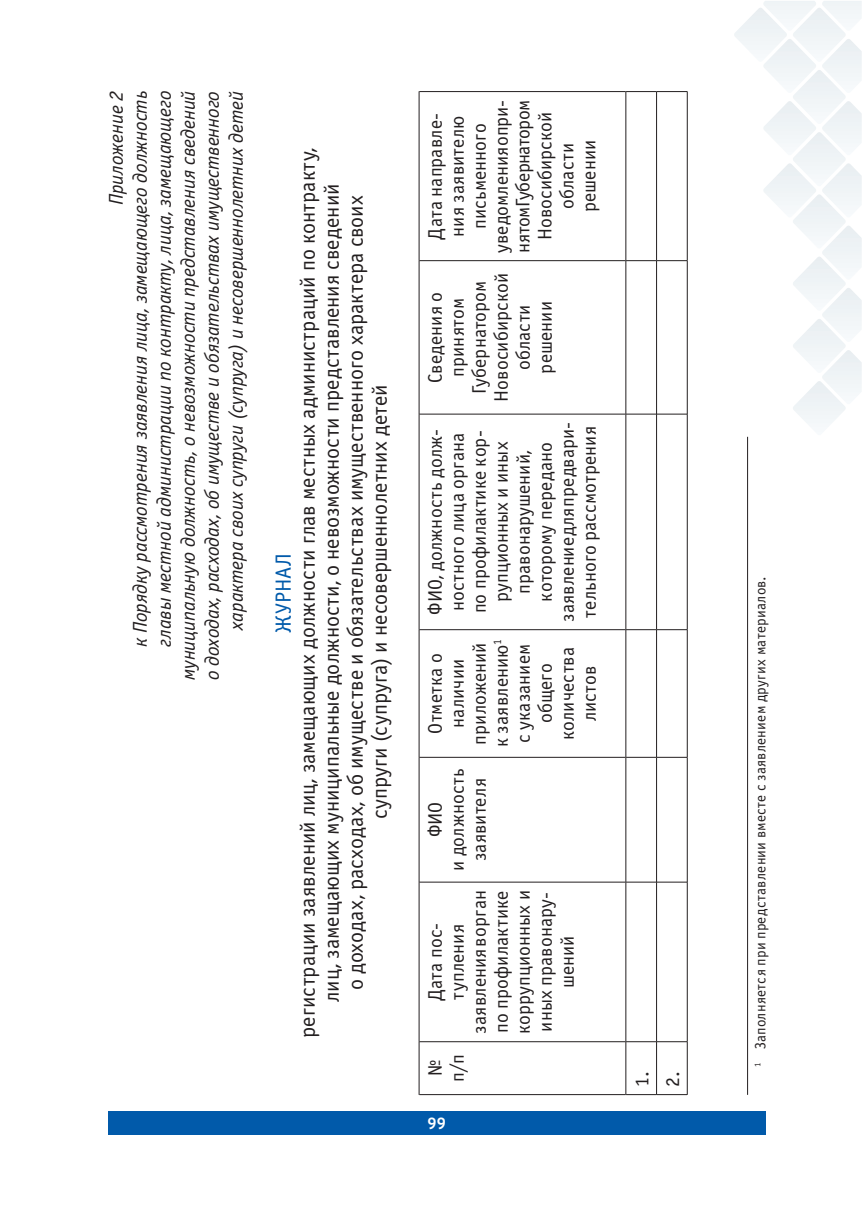
<style>
.page{position:relative;width:862px;height:1214px;background:#fff}
.page>*{position:absolute;margin:0;border:0;box-sizing:border-box;transform-origin:0 0}
.t1{font:22px/24px "Officina Sans Book C";color:#231f20;text-align:center}
.t2{font:22px "Officina Sans Book C";color:#015aaa}
.t3{font:italic 20px/24px "Officina Sans Book C";letter-spacing:-.005em;color:#231f20;text-align:right}
.t4{font:19.6px/22px "Officina Sans Book C";letter-spacing:.005em;color:#231f20;text-align:center}
.t5{font:700 16px "PT Sans";color:#fff}
.t6{font:15px "Officina Sans Book C";letter-spacing:.02em;color:#231f20}
</style>
<div class="page">
<svg style="left:734px;top:1px;width:127px;height:423px"></svg>
<div style="left:108px;top:1110px;width:657px;height:24px;background:#015aaa"></div>
<hr style="left:419px;top:1041px;width:206px;height:1px;background:#231f20">
<hr style="left:419px;top:881px;width:206px;height:1px;background:#231f20">
<hr style="left:419px;top:757px;width:206px;height:1px;background:#231f20">
<hr style="left:419px;top:629px;width:206px;height:1px;background:#231f20">
<hr style="left:419px;top:414px;width:206px;height:1px;background:#231f20">
<hr style="left:419px;top:260px;width:206px;height:1px;background:#231f20">
<hr style="left:625px;top:1041px;width:1px;height:53px;background:#231f20">
<hr style="left:625px;top:882px;width:1px;height:159px;background:#231f20">
<hr style="left:626px;top:1041px;width:30px;height:1px;background:#231f20">
<hr style="left:625px;top:757px;width:1px;height:125px;background:#231f20">
<hr style="left:626px;top:881px;width:30px;height:1px;background:#231f20">
<hr style="left:625px;top:629px;width:1px;height:128px;background:#231f20">
<hr style="left:626px;top:757px;width:30px;height:1px;background:#231f20">
<hr style="left:625px;top:414px;width:1px;height:215px;background:#231f20">
<hr style="left:626px;top:629px;width:30px;height:1px;background:#231f20">
<hr style="left:625px;top:261px;width:1px;height:153px;background:#231f20">
<hr style="left:626px;top:414px;width:30px;height:1px;background:#231f20">
<hr style="left:625px;top:91px;width:1px;height:170px;background:#231f20">
<hr style="left:626px;top:260px;width:30px;height:1px;background:#231f20">
<hr style="left:656px;top:1041px;width:1px;height:53px;background:#231f20">
<hr style="left:656px;top:882px;width:1px;height:159px;background:#231f20">
<hr style="left:657px;top:1041px;width:30px;height:1px;background:#231f20">
<hr style="left:656px;top:757px;width:1px;height:125px;background:#231f20">
<hr style="left:657px;top:881px;width:30px;height:1px;background:#231f20">
<hr style="left:656px;top:629px;width:1px;height:128px;background:#231f20">
<hr style="left:657px;top:757px;width:30px;height:1px;background:#231f20">
<hr style="left:656px;top:414px;width:1px;height:215px;background:#231f20">
<hr style="left:657px;top:629px;width:30px;height:1px;background:#231f20">
<hr style="left:656px;top:261px;width:1px;height:153px;background:#231f20">
<hr style="left:657px;top:414px;width:30px;height:1px;background:#231f20">
<hr style="left:656px;top:91px;width:1px;height:170px;background:#231f20">
<hr style="left:657px;top:260px;width:30px;height:1px;background:#231f20">
<hr style="left:419px;top:1041px;width:1px;height:53px;background:#231f20">
<hr style="left:419px;top:1094px;width:206px;height:1px;background:#231f20">
<hr style="left:419px;top:882px;width:1px;height:159px;background:#231f20">
<hr style="left:419px;top:757px;width:1px;height:125px;background:#231f20">
<hr style="left:419px;top:629px;width:1px;height:128px;background:#231f20">
<hr style="left:419px;top:414px;width:1px;height:215px;background:#231f20">
<hr style="left:419px;top:261px;width:1px;height:153px;background:#231f20">
<hr style="left:419px;top:91px;width:1px;height:170px;background:#231f20">
<hr style="left:419px;top:91px;width:206px;height:1px;background:#231f20">
<hr style="left:626px;top:1094px;width:30px;height:1px;background:#231f20">
<hr style="left:626px;top:91px;width:30px;height:1px;background:#231f20">
<hr style="left:657px;top:1094px;width:30px;height:1px;background:#231f20">
<hr style="left:657px;top:91px;width:30px;height:1px;background:#231f20">
<hr style="left:687px;top:1041px;width:1px;height:53px;background:#231f20">
<hr style="left:687px;top:882px;width:1px;height:159px;background:#231f20">
<hr style="left:687px;top:757px;width:1px;height:125px;background:#231f20">
<hr style="left:687px;top:629px;width:1px;height:128px;background:#231f20">
<hr style="left:687px;top:414px;width:1px;height:215px;background:#231f20">
<hr style="left:687px;top:261px;width:1px;height:153px;background:#231f20">
<hr style="left:687px;top:91px;width:1px;height:170px;background:#231f20">
<hr style="left:747px;top:437px;width:1px;height:657px;background:#231f20">
<p class="t3" style="left:104px;top:680px;width:591px;rotate:-90deg">Приложение 2<br>к Порядку рассмотрения заявления лица, замещающего должность главы местной администрации по контракту, лица, замещающего муниципальную должность, о невозможности представления сведений о доходах, расходах, об имуществе и обязательствах имущественного характера своих супруги (супруга) и несовершеннолетних детей</p>
<p class="t2" style="left:271px;top:632px;width:81px;rotate:-90deg">ЖУРНАЛ</p>
<p class="t1" style="left:296px;top:1037px;width:891px;rotate:-90deg">регистрации заявлений лиц, замещающих должности глав местных администраций по контракту, лиц, замещающих муниципальные должности, о невозможности представления сведений<br>о доходах, расходах, об имуществе и обязательствах имущественного характера своих<br>супруги (супруга) и несовершеннолетних детей <sup>18</sup></p>
<p class="t4" style="left:424px;top:253px;width:154px;rotate:-90deg">Дата направле&shy;ния заявителю письменного уведомления о при&shy;нятом Губернатором<br>Новосибирской области<br>решении</p>
<p class="t4" style="left:424px;top:401px;width:130px;rotate:-90deg">Сведения о принятом<br>Губернатором<br>Новосибирской области решении</p>
<p class="t4" style="left:424px;top:621px;width:201px;rotate:-90deg">ФИО, должность долж&shy;ностного лица органа по профилактике кор&shy;рупционных и иных правонарушений, которому передано заявление для предвари&shy;тельного рассмотрения</p>
<p class="t4" style="left:424px;top:747px;width:109px;rotate:-90deg">Отметка о наличии приложений к заявлению<sup>1 </sup>с указанием общего количества листов</p>
<p class="t4" style="left:424px;top:871px;width:104px;rotate:-90deg">ФИО<br>и должность заявителя</p>
<p class="t4" style="left:424px;top:1033px;width:145px;rotate:-90deg">Дата пос&shy;тупления заявления в орган по профилактике коррупционных и иных правонару&shy;шений</p>
<p class="t4" style="left:424px;top:1081px;width:29px;text-align:left;rotate:-90deg">№ п/п</p>
<p class="t5" style="left:427px;top:1112px;width:20px">99</p>
<p class="t4" style="left:627px;top:1086px;width:17px;line-height:30.6px;text-align:left;rotate:-90deg">1.<br>2.</p>
<p class="t6" style="left:752px;top:1066px;width:492px;rotate:-90deg"><sup>1</sup> Заполняется при представлении вместе с заявлением других материалов.</p>
</div>
